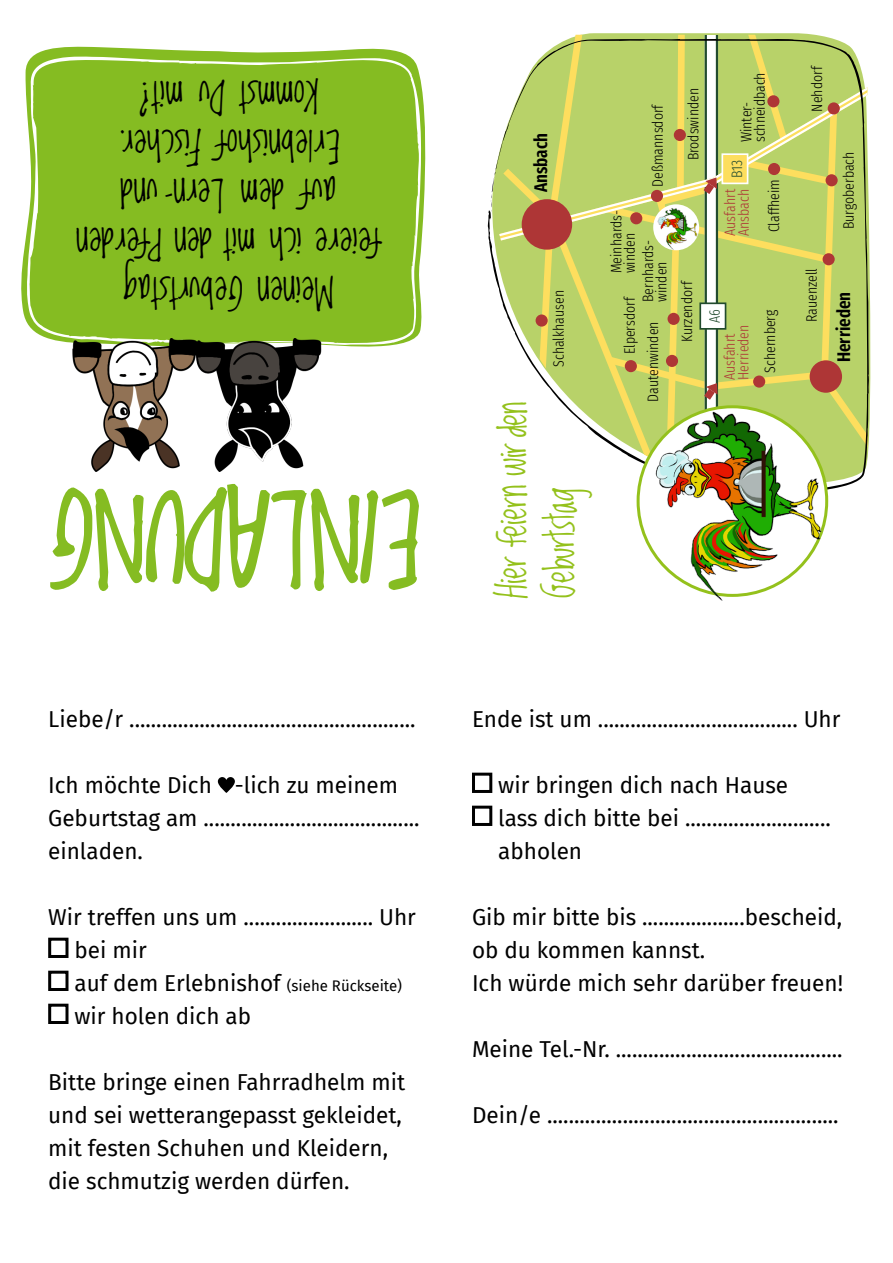
<style>
.page{position:relative;width:893px;height:1263px;background:#fff}
.page>*{position:absolute;margin:0;border:0;box-sizing:border-box;transform-origin:0 0}
.t1{font:112.8px "Lovedbythe King";color:#85bc22}
.t2{font:40.95px/49.1px "Lovedbythe King";color:#000;text-align:center}
.t3{font:40.2px/48.3px "Lovedbythe King";letter-spacing:-.02em;color:#94c11c}
.t4{font:22.5px/33px "Fira Sans";color:#000}
.t5{font:600 extra-condensed 18.45px "Fira Sans";color:#000}
.t6{font:300 extra-condensed 15.15px/13.4px "Fira Sans";color:#000}
.t7{font:300 extra-condensed 15.15px/13.4px "Fira Sans";color:#ae3636}
.t8{font:300 extra-condensed 15.15px "Fira Sans";color:#224b2e}
.s1{font-size:15px}
</style>
<div class="page">
<div style="left:472px;top:773px;width:20px;height:20px;border:3px solid #000"></div>
<div style="left:472px;top:806px;width:20px;height:20px;border:3px solid #000"></div>
<svg style="left:50px;top:483px;width:369px;height:109px"></svg>
<svg style="left:21px;top:46px;width:405px;height:301px"></svg>
<div style="left:27px;top:56px;width:394px;height:289px;background:#85bc22"></div>
<svg style="left:491px;top:35px;width:376px;height:452px"></svg>
<img style="left:648px;top:409px;width:185px;height:192px">
<svg style="left:218px;top:777px;width:17px;height:16px"></svg>
<div style="left:48px;top:938px;width:20px;height:20px;border:3px solid #000"></div>
<div style="left:48px;top:971px;width:20px;height:20px;border:3px solid #000"></div>
<div style="left:48px;top:1004px;width:20px;height:20px;border:3px solid #000"></div>
<img style="left:68px;top:338px;width:258px;height:134px">
<h2 class="t2" style="left:381px;top:313px;width:307px;rotate:-180deg">Meinen Geburtstag<br>feiere ich mit den Pferden auf dem Lern- und<br>Erlebnishof Fischer.<br>Kommst Du mit?</h2>
<h1 class="t1" style="left:420px;top:611px;width:372px;rotate:-180deg">EINLADUNG</h1>
<p class="t4" style="left:48px;top:702px;width:369px">Liebe/r .....................................................</p>
<p class="t4" style="left:48px;top:768px;width:373px">Ich möchte Dich -lich zu meinem<br>Geburtstag am ........................................ einladen.</p>
<p class="t4" style="left:74px;top:900px;width:343px;text-indent:-26px">Wir treffen uns um ........................ Uhr bei mir<br>auf dem Erlebnishof <span class="s1">(siehe Rückseite) </span>wir holen dich ab</p>
<p class="t4" style="left:48px;top:1065px;width:358px">Bitte bringe einen Fahrradhelm mit und sei wetterangepasst gekleidet, mit festen Schuhen und Kleidern, die schmutzig werden dürfen.</p>
<p class="t5" style="left:526px;top:192px;width:61px;rotate:-90deg">Ansbach</p>
<p class="t6" style="left:552px;top:367px;width:78px;rotate:-90deg">Schalkhausen</p>
<h3 class="t3" style="left:491px;top:598px;width:198px;rotate:-90deg">Hier feiern wir den<br>Geburtstag</h3>
<p class="t6" style="left:651px;top:187px;width:85px;rotate:-90deg">Deßmannsdorf</p>
<p class="t6" style="left:609px;top:273px;width:65px;rotate:-90deg">Meinhards&shy;winden</p>
<p class="t6" style="left:641px;top:302px;width:64px;rotate:-90deg">Bernhards&shy;winden</p>
<p class="t6" style="left:646px;top:402px;width:82px;rotate:-90deg">Dautenwinden</p>
<p class="t6" style="left:623px;top:354px;width:59px;rotate:-90deg">Elpersdorf</p>
<p class="t6" style="left:686px;top:160px;width:74px;rotate:-90deg">Brodswinden</p>
<p class="t6" style="left:739px;top:142px;width:72px;rotate:-90deg">Winter&shy;schneidbach</p>
<p class="t6" style="left:810px;top:112px;width:48px;rotate:-90deg">Nehdorf</p>
<p class="t6" style="left:767px;top:232px;width:54px;rotate:-90deg">Claffheim</p>
<p class="t7" style="left:723px;top:236px;width:78px;rotate:-90deg">Ausfahrt<br>Ansbach <sup>B13</sup></p>
<p class="t6" style="left:842px;top:229px;width:79px;rotate:-90deg">Burgoberbach</p>
<p class="t6" style="left:680px;top:342px;width:63px;rotate:-90deg">Kurzendorf</p>
<p class="t8" style="left:704px;top:323px;width:15px;rotate:-90deg">A6</p>
<p class="t7" style="left:723px;top:380px;width:57px;rotate:-90deg">Ausfahrt<br>Herrieden</p>
<p class="t6" style="left:763px;top:373px;width:64px;rotate:-90deg">Schernberg</p>
<p class="t6" style="left:805px;top:322px;width:55px;rotate:-90deg">Rauenzell</p>
<p class="t5" style="left:829px;top:362px;width:72px;rotate:-90deg">Herrieden</p>
<p class="t4" style="left:472px;top:702px;width:370px">Ende ist um ..................................... Uhr</p>
<p class="t4" style="left:498px;top:768px;width:334px">wir bringen dich nach Hause lass dich bitte bei ........................... abholen</p>
<p class="t4" style="left:472px;top:900px;width:373px">Gib mir bitte bis ...................bescheid, ob du kommen kannst.<br>Ich würde mich sehr darüber freuen!</p>
<p class="t4" style="left:472px;top:1032px;width:372px">Meine Tel.-Nr. ..........................................</p>
<p class="t4" style="left:472px;top:1098px;width:368px">Dein/e ......................................................</p>
</div>
